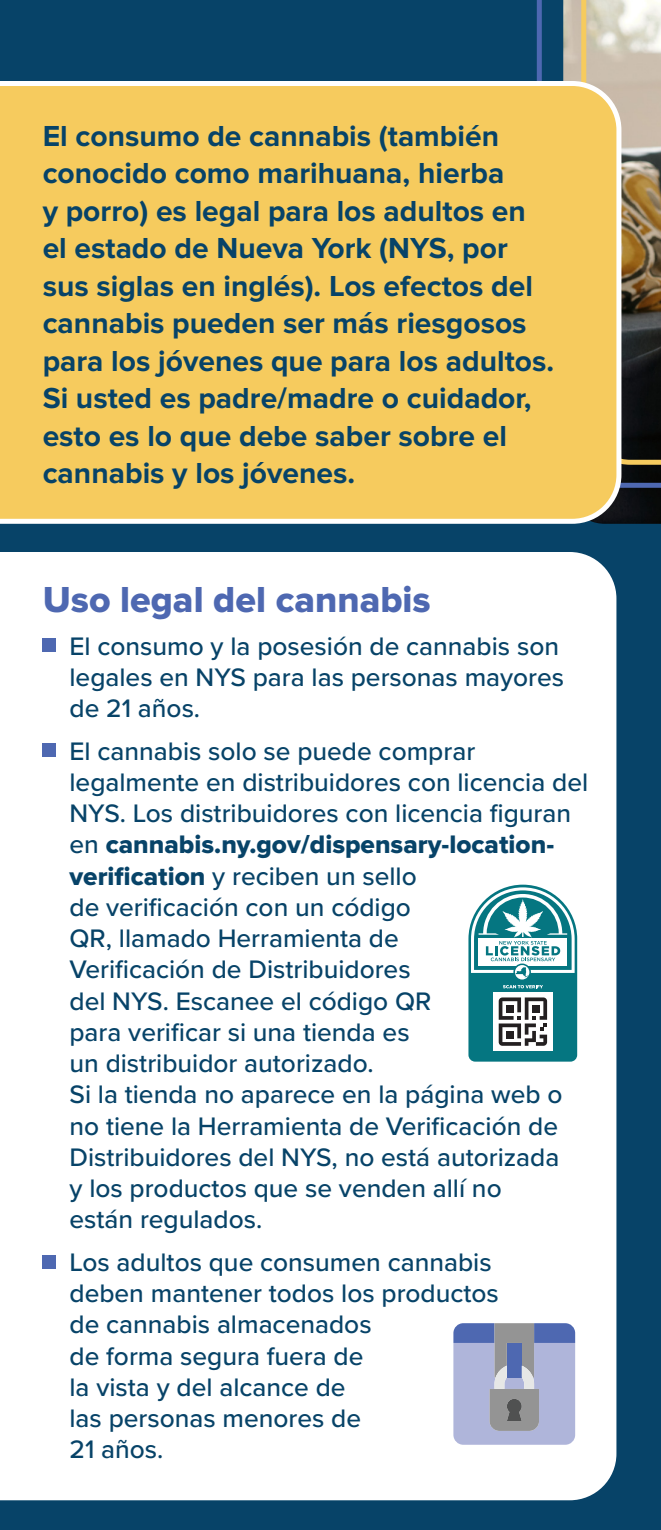
<style>
.page{position:relative;width:661px;height:1530px;background:#fff}
.page>*{position:absolute;margin:0;border:0;box-sizing:border-box;transform-origin:0 0}
.t1{font:37.5px "Proxima Nova Extrabld";color:#4e68b1}
.t2{font:700 30px/37.5px "Proxima Nova";color:#074368}
.t3{font:500 26.25px/31.2px "Proxima Nova";color:#074368}
.s1{font-family:"Proxima Nova Extrabld";font-weight:400}
</style>
<div class="page">
<div style="left:0;top:0;width:660px;height:1530px;background:#074368"></div>
<img style="left:621px;top:488px;width:39px;height:36px">
<div style="left:0;top:552px;width:616px;height:948px;background:#fff"></div>
<div style="left:43px;top:639px;width:13px;height:13px;background:#4e68b1"></div>
<div style="left:43px;top:744px;width:13px;height:13px;background:#4e68b1"></div>
<div style="left:43px;top:1255px;width:13px;height:13px;background:#4e68b1"></div>
<svg style="left:536px;top:0;width:124px;height:488px;background:#837f72"></svg>
<div style="left:0;top:81px;width:621px;height:443px;background:#f6cb5e"></div>
<svg style="left:453px;top:1323px;width:121px;height:122px;background:#9ca3c3"></svg>
<svg style="left:468px;top:885px;width:108px;height:177px;background:#6fa9af"></svg>
<p class="t2" style="left:43px;top:117px;width:512px">El consumo de cannabis (también conocido como marihuana, hierba<br>y porro) es legal para los adultos en el estado de Nueva York (NYS, por sus siglas en inglés). Los efectos del cannabis pueden ser más riesgosos para los jóvenes que para los adultos.<br>Si usted es padre/madre o cuidador, esto es lo que debe saber sobre el cannabis y los jóvenes.</p>
<p class="t1" style="left:43px;top:578px;width:389px">Uso legal del cannabis</p>
<p class="t3" style="left:69px;top:629px;width:495px">El consumo y la posesión de cannabis son legales en NYS para las personas mayores de 21 años.</p>
<p class="t3" style="left:69px;top:734px;width:519px">El cannabis solo se puede comprar legalmente en distribuidores con licencia del NYS. Los distribuidores con licencia figuran en <span class="s1">cannabis.ny.gov/dispensary-location&shy;verification</span> y reciben un sello<br>de verificación con un código<br>QR, llamado Herramienta de<br>Verificación de Distribuidores<br>del NYS. Escanee el código QR<br>para verificar si una tienda es<br>un distribuidor autorizado.<br>Si la tienda no aparece en la página web o no tiene la Herramienta de Verificación de Distribuidores del NYS, no está autorizada<br>y los productos que se venden allí no<br>están regulados.</p>
<p class="t3" style="left:69px;top:1245px;width:430px">Los adultos que consumen cannabis deben mantener todos los productos de cannabis almacenados<br>de forma segura fuera de<br>la vista y del alcance de<br>las personas menores de<br>21 años.</p>
</div>
